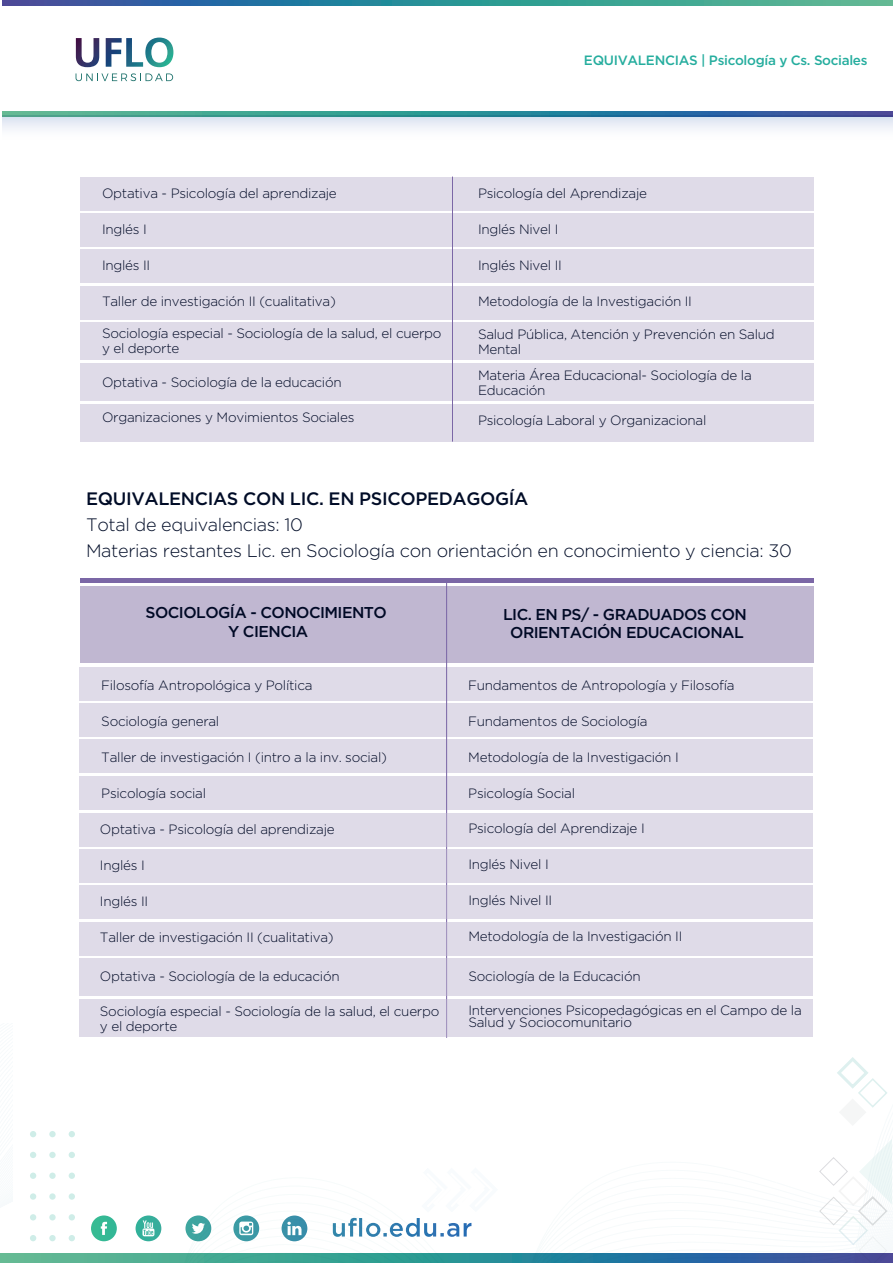
<style>
.page{position:relative;width:893px;height:1263px;background:#fff}
.page>*{position:absolute;margin:0;border:0;box-sizing:border-box;transform-origin:0 0}
.t1{font:300 18px/25.5px "Gotham";letter-spacing:-.02em;color:#000c27}
.t2{font:500 18px "Gotham";letter-spacing:-.02em;color:#000c27}
.t3{font:500 15.75px/18.3px "Gotham";letter-spacing:-.035em;color:#000925;text-align:center}
.t4{font:300 13.5px/15px "Gotham";letter-spacing:-.02em;color:#000925}
.t5{font:500 13.5px "Gotham";letter-spacing:-.025em;color:#25ad9e}
</style>
<div class="page">
<svg style="left:30px;top:1235px;width:6px;height:6px"></svg>
<svg style="left:30px;top:1214px;width:6px;height:6px"></svg>
<div style="left:30px;top:1193px;width:6px;height:7px;background:#cfede8;border-radius:50%"></div>
<div style="left:30px;top:1172px;width:6px;height:7px;background:#cfede8;border-radius:50%"></div>
<svg style="left:30px;top:1152px;width:6px;height:6px"></svg>
<svg style="left:30px;top:1131px;width:6px;height:6px"></svg>
<div style="left:49px;top:1235px;width:7px;height:6px;background:#cfede8;border-radius:50%"></div>
<div style="left:49px;top:1214px;width:7px;height:6px;background:#cfede8;border-radius:50%"></div>
<div style="left:49px;top:1193px;width:7px;height:7px;background:#cfede8;border-radius:50%"></div>
<svg style="left:49px;top:1172px;width:7px;height:7px"></svg>
<div style="left:49px;top:1152px;width:7px;height:6px;background:#cfede8;border-radius:50%"></div>
<div style="left:49px;top:1131px;width:7px;height:6px;background:#cfede8;border-radius:50%"></div>
<svg style="left:69px;top:1235px;width:6px;height:6px"></svg>
<svg style="left:69px;top:1214px;width:6px;height:6px"></svg>
<div style="left:69px;top:1193px;width:6px;height:7px;background:#cfede8;border-radius:50%"></div>
<div style="left:69px;top:1172px;width:6px;height:7px;background:#cfede8;border-radius:50%"></div>
<svg style="left:69px;top:1152px;width:6px;height:6px"></svg>
<svg style="left:69px;top:1131px;width:6px;height:6px"></svg>
<svg style="left:196px;top:1037px;width:696px;height:216px"></svg>
<svg style="left:0;top:1253px;width:893px;height:10px;background:#388b98"></svg>
<svg style="left:720px;top:1166px;width:60px;height:60px"></svg>
<svg style="left:91px;top:1215px;width:216px;height:26px"></svg>
<svg style="left:76px;top:38px;width:97px;height:29px"></svg>
<svg style="left:76px;top:73px;width:97px;height:8px"></svg>
<div style="left:3px;top:116px;width:890px;height:24px;background:linear-gradient(to bottom,#dbe3f1,#fff)"></div>
<svg style="left:3px;top:111px;width:890px;height:6px;background:#358595"></svg>
<svg style="left:3px;top:0;width:890px;height:5px;background:#388a98"></svg>
<div style="left:80px;top:177px;width:733px;height:33px;background:#dfdbe8"></div>
<div style="left:80px;top:213px;width:733px;height:34px;background:#dfdbe8"></div>
<div style="left:80px;top:249px;width:733px;height:34px;background:#dfdbe8"></div>
<div style="left:80px;top:286px;width:733px;height:33px;background:#dfdbe8"></div>
<div style="left:80px;top:322px;width:733px;height:38px;background:#dfdbe8"></div>
<div style="left:80px;top:363px;width:733px;height:38px;background:#dfdbe8"></div>
<div style="left:80px;top:404px;width:733px;height:38px;background:#dfdbe8"></div>
<hr style="left:452px;top:177px;width:1px;height:265px;background:#7b67a6">
<div style="left:80px;top:578px;width:733px;height:5px;background:#7b67a6"></div>
<div style="left:80px;top:586px;width:733px;height:76px;background:#c0b7d1"></div>
<div style="left:79px;top:667px;width:734px;height:34px;background:#dfdbe8"></div>
<div style="left:79px;top:703px;width:734px;height:34px;background:#dfdbe8"></div>
<div style="left:79px;top:739px;width:734px;height:34px;background:#dfdbe8"></div>
<div style="left:79px;top:776px;width:734px;height:33px;background:#dfdbe8"></div>
<hr style="left:446px;top:578px;width:1px;height:460px;background:#7b67a6">
<div style="left:79px;top:813px;width:734px;height:33px;background:#dfdbe8"></div>
<div style="left:79px;top:849px;width:734px;height:34px;background:#dfdbe8"></div>
<div style="left:79px;top:885px;width:734px;height:34px;background:#dfdbe8"></div>
<div style="left:79px;top:922px;width:734px;height:33px;background:#dfdbe8"></div>
<div style="left:79px;top:958px;width:734px;height:38px;background:#dfdbe8"></div>
<div style="left:79px;top:999px;width:734px;height:38px;background:#dfdbe8"></div>
<p class="t5" style="left:584px;top:51px;width:285px">EQUIVALENCIAS | Psicología y Cs. Sociales</p>
<p class="t4" style="left:102px;top:186px;width:236px">Optativa - Psicología del aprendizaje</p>
<p class="t4" style="left:102px;top:222px;width:46px">Inglés I</p>
<p class="t4" style="left:102px;top:258px;width:50px">Inglés II</p>
<p class="t4" style="left:102px;top:294px;width:235px">Taller de investigación II (cualitativa)</p>
<p class="t4" style="left:102px;top:325px;width:341px">Sociología especial - Sociología de la salud, el cuerpo y el deporte</p>
<p class="t4" style="left:102px;top:375px;width:241px">Optativa - Sociología de la educación</p>
<p class="t4" style="left:102px;top:409px;width:254px">Organizaciones y Movimientos Sociales</p>
<p class="t4" style="left:478px;top:186px;width:171px">Psicología del Aprendizaje</p>
<p class="t4" style="left:478px;top:222px;width:82px">Inglés Nivel I</p>
<p class="t4" style="left:478px;top:258px;width:85px">Inglés Nivel II</p>
<p class="t4" style="left:478px;top:294px;width:215px">Metodología de la Investigación II</p>
<p class="t4" style="left:478px;top:327px;width:298px">Salud Pública, Atención y Prevención en Salud<br>Mental</p>
<p class="t4" style="left:478px;top:367px;width:275px">Materia Área Educacional- Sociología de la<br>Educación</p>
<p class="t4" style="left:478px;top:412px;width:230px">Psicología Laboral y Organizacional</p>
<h1 class="t2" style="left:86px;top:487px;width:444px">EQUIVALENCIAS CON LIC. EN PSICOPEDAGOGÍA</h1>
<h1 class="t1" style="left:86px;top:511px;width:707px">Total de equivalencias: 10<br>Materias restantes Lic. en Sociología con orientación en conocimiento y ciencia: 30</h1>
<p class="t3" style="left:145px;top:603px;width:243px">SOCIOLOGÍA - CONOCIMIENTO<br>Y CIENCIA</p>
<p class="t3" style="left:503px;top:605px;width:245px">LIC. EN PS/ - GRADUADOS CON<br>ORIENTACIÓN EDUCACIONAL</p>
<p class="t4" style="left:101px;top:677px;width:213px">Filosofía Antropológica y Política</p>
<p class="t4" style="left:101px;top:713px;width:120px">Sociología general</p>
<p class="t4" style="left:101px;top:749px;width:287px">Taller de investigación I (intro a la inv. social)</p>
<p class="t4" style="left:101px;top:785px;width:106px">Psicología social</p>
<p class="t4" style="left:100px;top:821px;width:236px">Optativa - Psicología del aprendizaje</p>
<p class="t4" style="left:100px;top:857px;width:46px">Inglés I</p>
<p class="t4" style="left:100px;top:893px;width:50px">Inglés II</p>
<p class="t4" style="left:100px;top:929px;width:235px">Taller de investigación II (cualitativa)</p>
<p class="t4" style="left:100px;top:968px;width:241px">Optativa - Sociología de la educación</p>
<p class="t4" style="left:100px;top:1003px;width:341px">Sociología especial - Sociología de la salud, el cuerpo y el deporte</p>
<p class="t4" style="left:468px;top:677px;width:268px">Fundamentos de Antropología y Filosofía</p>
<p class="t4" style="left:468px;top:713px;width:181px">Fundamentos de Sociología</p>
<p class="t4" style="left:468px;top:749px;width:212px">Metodología de la Investigación I</p>
<p class="t4" style="left:468px;top:785px;width:108px">Psicología Social</p>
<p class="t4" style="left:468px;top:820px;width:178px">Psicología del Aprendizaje I</p>
<p class="t4" style="left:468px;top:856px;width:82px">Inglés Nivel I</p>
<p class="t4" style="left:468px;top:892px;width:85px">Inglés Nivel II</p>
<p class="t4" style="left:468px;top:928px;width:215px">Metodología de la Investigación II</p>
<p class="t4" style="left:468px;top:968px;width:174px">Sociología de la Educación</p>
<p class="t4" style="left:468px;top:1003px;width:335px;line-height:12px">Intervenciones Psicopedagógicas en el Campo de la<br>Salud y Sociocomunitario</p>
</div>
